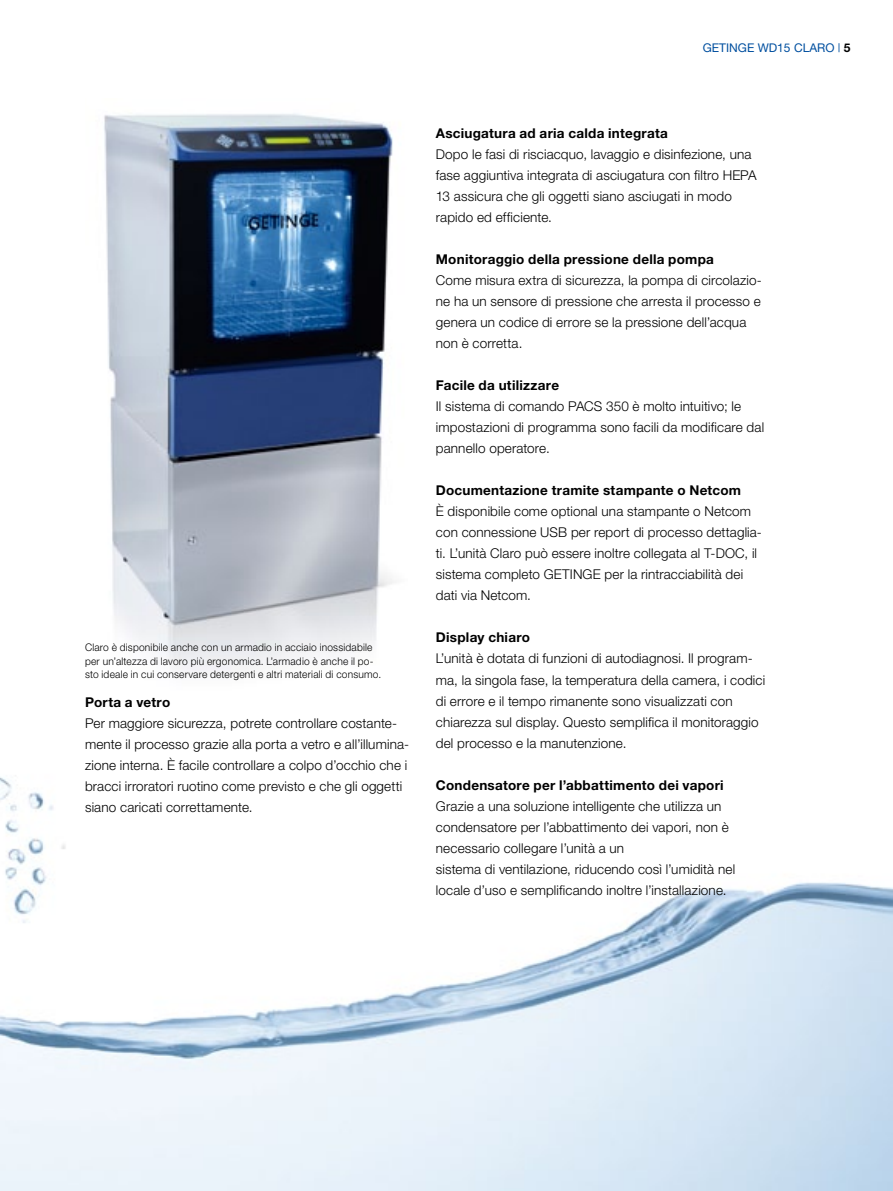
<style>
.page{position:relative;width:893px;height:1191px;background:#fff}
.page>*{position:absolute;margin:0;border:0;box-sizing:border-box;transform-origin:0 0}
.t1{font:300 13.5px/21px "Helvetica Neue";letter-spacing:.01em;color:#000}
.t2{font:700 13.5px "Helvetica Neue";letter-spacing:.02em;color:#000}
.t3{font:12px "Helvetica Neue";color:#004f9f}
.t4{font:300 10.5px/13.5px "Helvetica Neue";letter-spacing:.02em;color:#000}
.s1{font-weight:700;color:#000}
</style>
<div class="page">
<img style="left:0;top:777px;width:893px;height:414px">
<img style="left:104px;top:113px;width:290px;height:558px">
<p class="t3" style="left:703px;top:41px;width:149px">GETINGE WD15 CLARO | <span class="s1">5</span></p>
<p class="t4" style="left:85px;top:640px;width:298px">Claro è disponibile anche con un armadio in acciaio inossidabile per un’altezza di lavoro più ergonomica. L’armadio è anche il po&shy;sto ideale in cui conservare detergenti e altri materiali di consumo.</p>
<p class="t2" style="left:85px;top:694px;width:87px">Porta a vetro</p>
<p class="t1" style="left:85px;top:712px;width:325px">Per maggiore sicurezza, potrete controllare costante&shy;mente il processo grazie alla porta a vetro e all’illumina&shy;zione interna. È facile controllare a colpo d’occhio che i bracci irroratori ruotino come previsto e che gli oggetti siano caricati correttamente.</p>
<p class="t2" style="left:436px;top:125px;width:234px">Asciugatura ad aria calda integrata</p>
<p class="t1" style="left:436px;top:144px;width:322px">Dopo le fasi di risciacquo, lavaggio e disinfezione, una fase aggiuntiva integrata di asciugatura con filtro HEPA 13 assicura che gli oggetti siano asciugati in modo rapido ed efficiente.</p>
<p class="t2" style="left:436px;top:251px;width:280px">Monitoraggio della pressione della pompa</p>
<p class="t1" style="left:436px;top:270px;width:328px">Come misura extra di sicurezza, la pompa di circolazio&shy;ne ha un sensore di pressione che arresta il processo e genera un codice di errore se la pressione dell’acqua non è corretta.</p>
<p class="t2" style="left:436px;top:377px;width:125px">Facile da utilizzare</p>
<p class="t1" style="left:436px;top:396px;width:330px">Il sistema di comando PACS 350 è molto intuitivo; le impostazioni di programma sono facili da modificare dal pannello operatore.</p>
<p class="t2" style="left:436px;top:482px;width:307px">Documentazione tramite stampante o Netcom</p>
<p class="t1" style="left:436px;top:501px;width:328px">È disponibile come optional una stampante o Netcom con connessione USB per report di processo dettaglia&shy;ti. L’unità Claro può essere inoltre collegata al T-DOC, il sistema completo GETINGE per la rintracciabilità dei dati via Netcom.</p>
<p class="t2" style="left:436px;top:629px;width:96px">Display chiaro</p>
<p class="t1" style="left:436px;top:648px;width:331px">L’unità è dotata di funzioni di autodiagnosi. Il program&shy;ma, la singola fase, la temperatura della camera, i codici di errore e il tempo rimanente sono visualizzati con chiarezza sul display. Questo semplifica il monitoraggio del processo e la manutenzione.</p>
<p class="t2" style="left:436px;top:776px;width:289px">Condensatore per l’abbattimento dei vapori</p>
<p class="t1" style="left:436px;top:795px;width:301px">Grazie a una soluzione intelligente che utilizza un condensatore per l’abbattimento dei vapori, non è necessario collegare l’unità a un<br>sistema di ventilazione, riducendo così l’umidità nel locale d’uso e semplificando inoltre l’installazione.</p>
</div>
